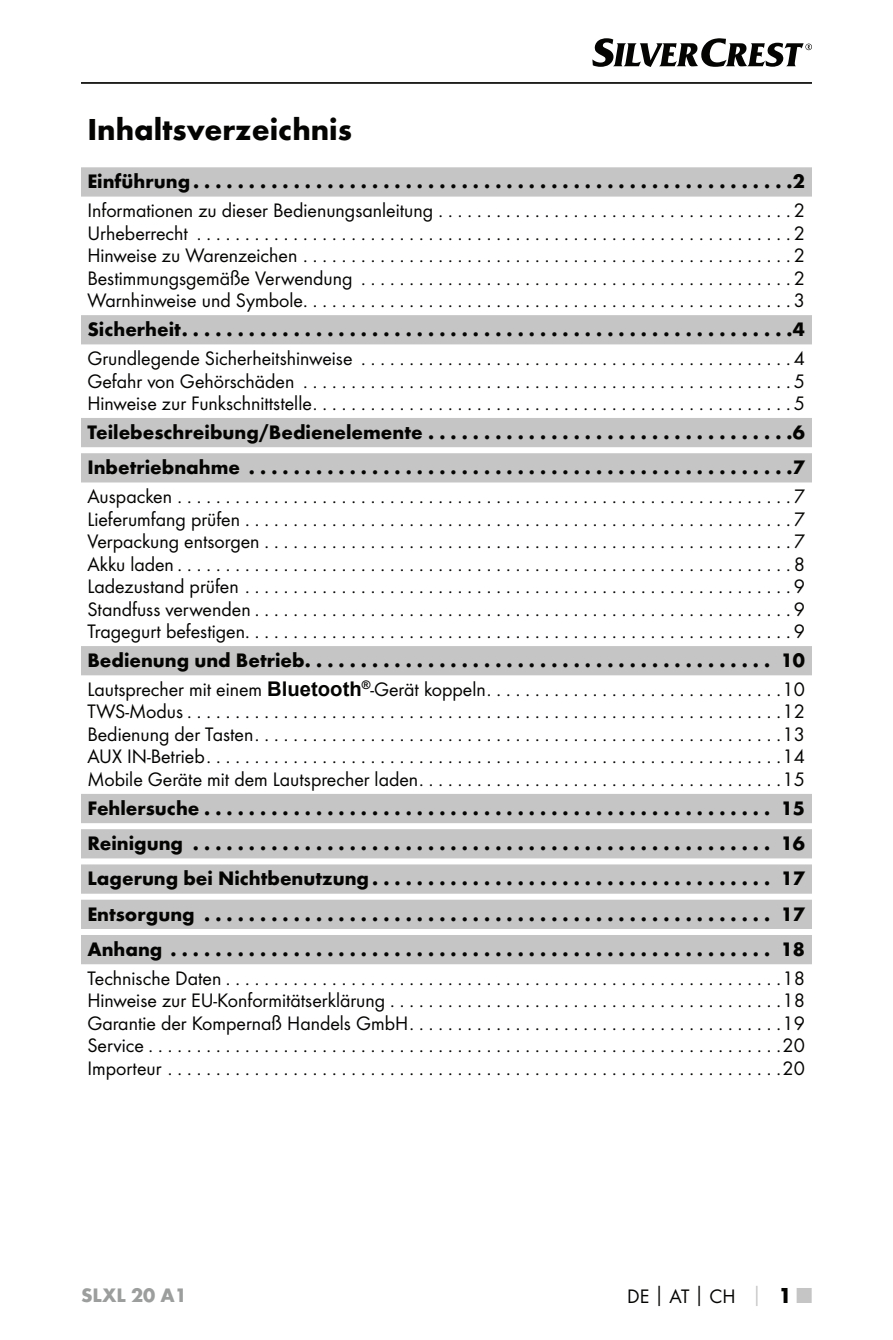
<style>
.page{position:relative;width:893px;height:1340px;background:#fff}
.page>*{position:absolute;margin:0;border:0;box-sizing:border-box;transform-origin:0 0}
.t1{font:700 31.5px "Futura";color:#040503}
.t2{font:20.25px/22.5px "Futura Boo";color:#040503;text-align:justify}
.t3{font:700 20.25px/35.3px "Futura";color:#040503}
.t4{font:700 20.25px "Futura";color:#9c9d9d}
.s1{font-family:"Arial";font-weight:700}
.s2{font-family:"Futura";font-weight:700}
.s3{font-family:"Futura";font-weight:700;color:#c5c5c5}
.s4{font-family:"Futura";font-weight:700;font-size:22.5px}
.s5{font-family:"Futura";font-weight:700;font-size:22.5px;color:#c5c5c5}
</style>
<div class="page">
<hr style="left:81px;top:82px;width:731px;height:2px;background:#040503">
<svg style="left:592px;top:38px;width:220px;height:29px"></svg>
<div style="left:81px;top:167px;width:731px;height:30px;background:#c5c5c5"></div>
<div style="left:81px;top:315px;width:731px;height:29px;background:#c5c5c5"></div>
<div style="left:81px;top:418px;width:731px;height:29px;background:#c5c5c5"></div>
<div style="left:81px;top:453px;width:731px;height:29px;background:#c5c5c5"></div>
<div style="left:81px;top:646px;width:731px;height:29px;background:#c5c5c5"></div>
<div style="left:81px;top:794px;width:731px;height:29px;background:#c5c5c5"></div>
<div style="left:81px;top:829px;width:731px;height:29px;background:#c5c5c5"></div>
<div style="left:81px;top:864px;width:731px;height:29px;background:#c5c5c5"></div>
<div style="left:81px;top:899px;width:731px;height:30px;background:#c5c5c5"></div>
<div style="left:81px;top:935px;width:731px;height:29px;background:#c5c5c5"></div>
<h1 class="t1" style="left:87px;top:117px;width:266px">Inhaltsverzeichnis</h1>
<p class="t3" style="left:87px;top:166px;width:719px">Einführung ......................................................2</p>
<p class="t2" style="left:87px;top:200px;width:719px">Informationen zu dieser Bedienungsanleitung .....................................2<br>Urheberrecht ..............................................................2<br>Hinweise zu Warenzeichen ...................................................2<br>Bestimmungsgemäße Verwendung .............................................2<br>Warnhinweise und Symbole ...................................................3</p>
<p class="t3" style="left:87px;top:313px;width:719px">Sicherheit .......................................................4</p>
<p class="t2" style="left:87px;top:348px;width:719px">Grundlegende Sicherheitshinweise .............................................4<br>Gefahr von Gehörschäden ...................................................5<br>Hinweise zur Funkschnittstelle ..................................................5</p>
<p class="t3" style="left:87px;top:416px;width:719px">Teilebeschreibung/Bedienelemente . . . . . . . . . . . . . . . . . . . . . . . . . . . . . . . . .6<br>Inbetriebnahme .................................................7</p>
<p class="t2" style="left:87px;top:486px;width:719px">Auspacken ................................................................7<br>Lieferumfang prüfen .........................................................7<br>Verpackung entsorgen .......................................................7<br>Akku laden ................................................................8<br>Ladezustand prüfen .........................................................9<br>Standfuss verwenden ........................................................9<br>Tragegurt befestigen .........................................................9</p>
<p class="t3" style="left:87px;top:644px;width:719px">Bedienung und Betrieb .......................................... 10</p>
<p class="t2" style="left:87px;top:679px;width:719px">Lautsprecher mit einem <span class="s1">Bluetooth</span><sup>®</sup>-Gerät koppeln . . . . . . . . . . . . . . . . . . . . . . . . . . . . . . .10<br>TWS-Modus ..............................................................12<br>Bedienung der Tasten .......................................................13<br>AUX IN-Betrieb ............................................................14<br>Mobile Geräte mit dem Lautsprecher laden ......................................15</p>
<p class="t3" style="left:87px;top:792px;width:719px;text-align:justify">Fehlersuche ................................................... 15<br>Reinigung .................................................... 16<br>Lagerung bei Nichtbenutzung .................................... 17<br>Entsorgung ................................................... 17<br>Anhang ...................................................... 18</p>
<p class="t2" style="left:87px;top:967px;width:719px">Technische Daten ..........................................................18<br>Hinweise zur EU-Konformitätserklärung .........................................18<br>Garantie der Kompernaß Handels GmbH .......................................19<br>Service ..................................................................20<br>Importeur ................................................................20</p>
<p class="t4" style="left:81px;top:1286px;width:107px">SLXL 20 A1</p>
<p class="t2" style="left:627px;top:1285px;width:186px">DE<span class="s2">│</span>AT<span class="s2">│</span>CH <span class="s3">│</span> <span class="s4">1</span> <span class="s5">■</span></p>
</div>
